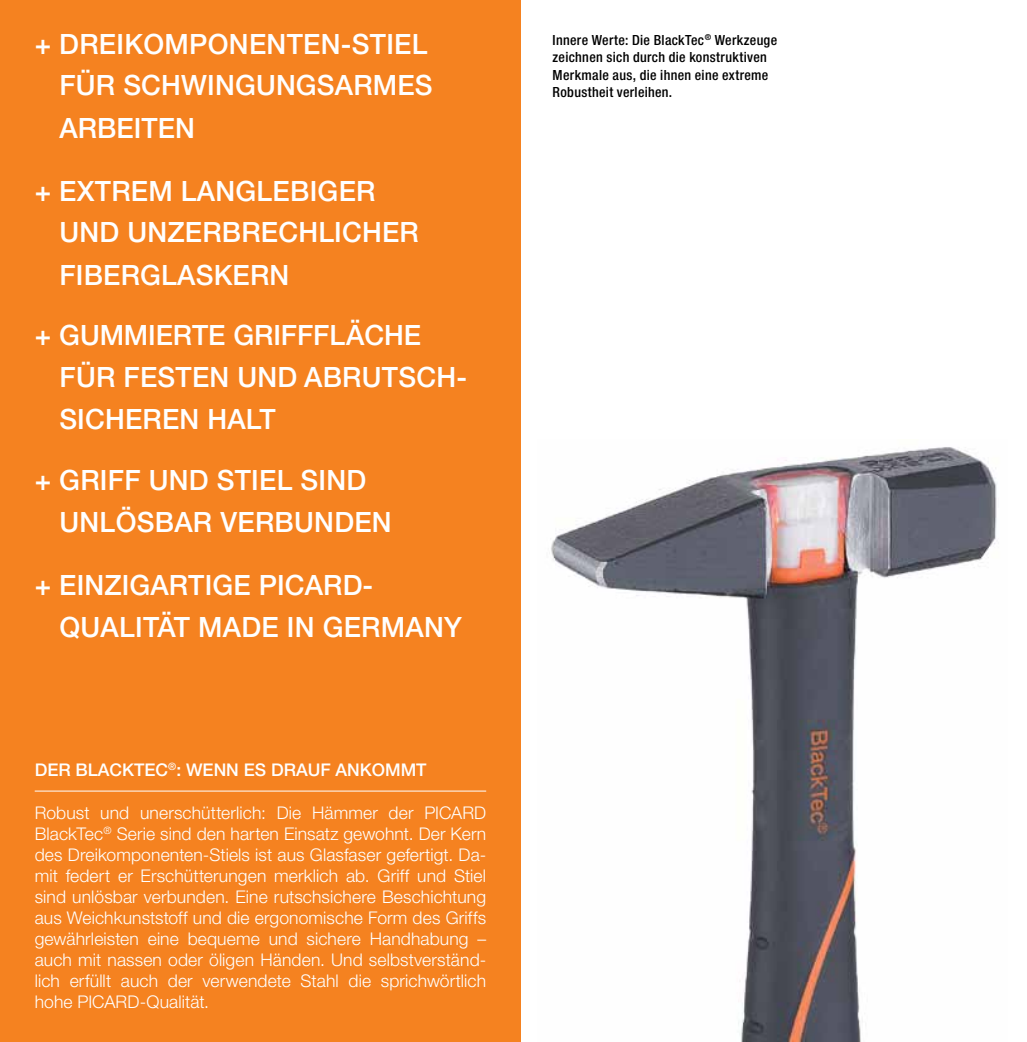
<style>
.page{position:relative;width:1027px;height:1042px;background:#fff}
.page>*{position:absolute;margin:0;border:0;box-sizing:border-box;transform-origin:0 0}
.t1{font:500 28px/40.6px "Helvetica Neue LT Pro";letter-spacing:.01em;color:#fff}
.t2{font:300 17.5px/21px "Helvetica Neue LT Pro";letter-spacing:.005em;color:#fff;text-align:justify}
.t3{font:500 17.5px "Helvetica Neue LT Pro";color:#fff}
.t4{font:500 condensed 14px/17.5px "Helvetica Neue LT Pro";letter-spacing:.02em;color:#000}
</style>
<div class="page">
<div style="left:0;top:0;width:521px;height:1042px;background:#f58220"></div>
<hr style="left:35px;top:790px;width:451px;height:1px;background:#fff">
<img style="left:551px;top:447px;width:446px;height:595px">
<h1 class="t1" style="left:35px;top:24px;width:399px;text-align:right">+ DREIKOMPONENTEN-STIEL<br>FÜR SCHWINGUNGSARMES</h1>
<h1 class="t1" style="left:59px;top:108px;width:137px">ARBEITEN</h1>
<h1 class="t1" style="left:59px;top:171px;width:361px;text-indent:-25px">+ EXTREM LANGLEBIGER<br>UND UNZERBRECHLICHER</h1>
<h1 class="t1" style="left:35px;top:245px;width:388px;line-height:60px;text-indent:25px">FIBERGLASKERN<br>+ GUMMIERTE GRIFFFLÄCHE</h1>
<h1 class="t1" style="left:59px;top:355px;width:409px;line-height:42.7px">FÜR FESTEN UND ABRUTSCH-<br>SICHEREN HALT</h1>
<h1 class="t1" style="left:59px;top:458px;width:334px;line-height:42px;text-indent:-25px">+ GRIFF UND STIEL SIND<br>UNLÖSBAR VERBUNDEN</h1>
<h1 class="t1" style="left:59px;top:563px;width:404px;line-height:42px;text-indent:-25px">+ EINZIGARTIGE PICARD-<br>QUALITÄT MADE IN GERMANY</h1>
<p class="t3" style="left:35px;top:759px;width:250px">DER BLACKTEC<sup>®</sup>: WENN ES DRA</p>
<p class="t3" style="left:308px;top:759px;width:120px">UF ANKOMMT</p>
<p class="t2" style="left:35px;top:801px;width:453px">Robust und unerschütterlich: Die Hämmer der PICARD BlackTec<sup>®</sup> Serie sind den harten Einsatz gewohnt. Der Kern des Dreikomponenten-Stiels ist aus Glasfaser gefertigt. Da&shy;mit federt er Erschütterungen merklich ab. Griff und Stiel sind unlösbar verbunden. Eine rutschsichere Beschichtung aus Weichkunststoff und die ergonomische Form des Griffs gewährleisten eine bequeme und sichere Handhabung – auch mit nassen oder öligen Händen. Und selbstverständ&shy;lich erfüllt auch der verwendete Stahl die sprichwörtlich hohe PICARD-Qualität.</p>
<p class="t4" style="left:553px;top:31px;width:226px">Innere Werte: Die BlackTec<sup>®</sup> Werkzeuge zeichnen sich durch die konstruktiven Merkmale aus, die ihnen eine extreme Robustheit verleihen.</p>
</div>
